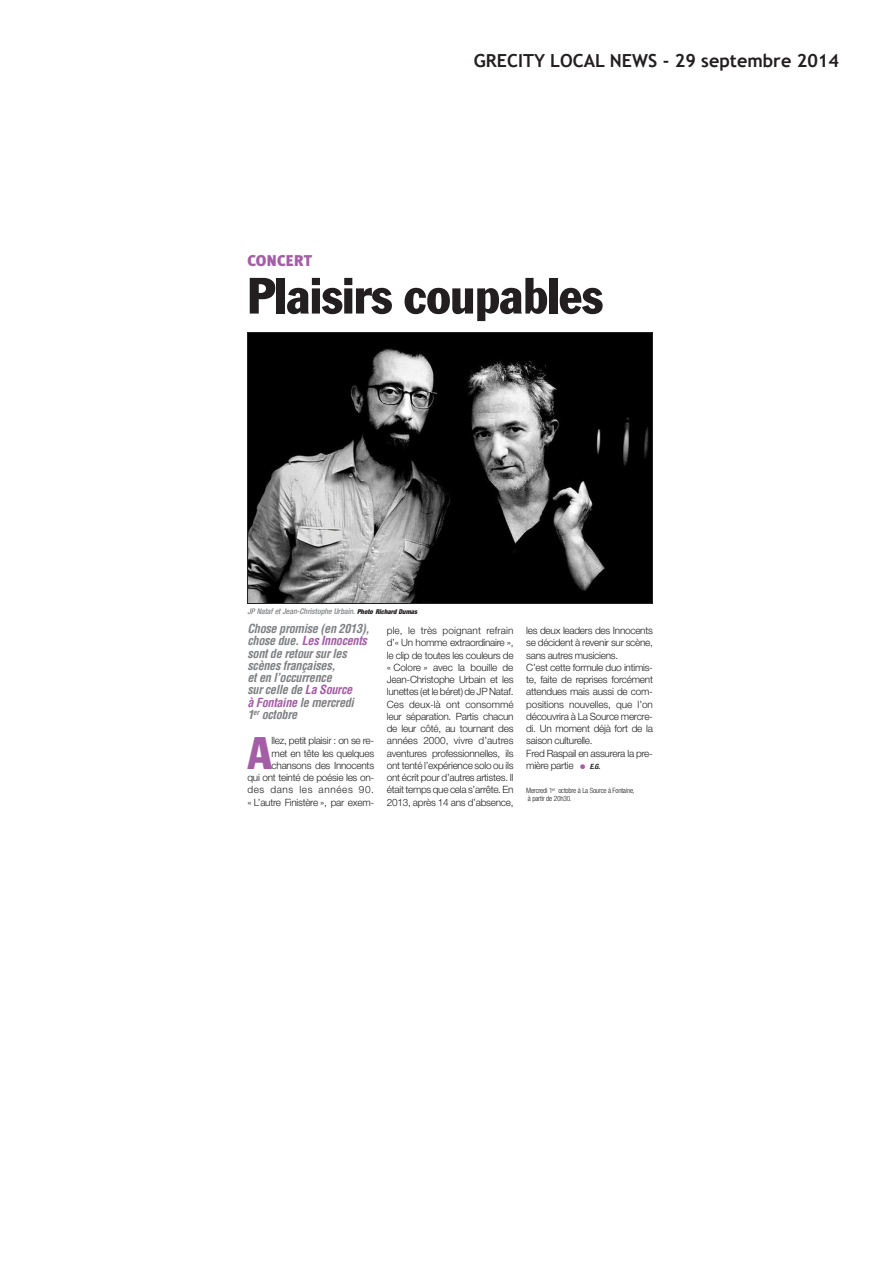
<style>
.page{position:relative;width:893px;height:1263px;background:#fff}
.page>*{position:absolute;margin:0;border:0;box-sizing:border-box;transform-origin:0 0}
.t1{font:condensed 50.1px "ITC Franklin Gothic";letter-spacing:-.01em;color:#231f20}
.t2{font:condensed 44.4px "ITC Franklin Gothic";color:#a45ea6}
.t3{font:700 18px "Trebuchet MS";color:#231f20}
.t4{font:15.6px "Meta Plus Table";color:#a45ea6}
.t5{font:italic 700 condensed 12.3px/12.3px "Helvetica LT Std";letter-spacing:-.025em;color:#808285}
.t6{font:300 10.05px/12.3px "Helvetica Neue LT Std";letter-spacing:-.025em;color:#231f20;text-align:right}
.t7{font:italic 500 condensed 7.8px "Helvetica Neue LT Std";color:#808285}
.t8{font:300 condensed 7.2px/7.8px "Helvetica Neue LT Std";letter-spacing:-.025em;color:#231f20}
.s1{font-weight:900;font-size:6.75px;color:#231f20}
.s2{color:#a45ea6}
.s3{font-family:"Zapf DL";font-weight:400;font-size:6.75px;color:#a45ea6}
.s4{font-weight:700;font-style:italic;font-stretch:condensed;font-size:7.2px}
</style>
<div class="page">
<img style="left:248px;top:333px;width:405px;height:271px">
<hr style="left:247px;top:332px;width:1px;height:272px;background:#231f20">
<hr style="left:653px;top:332px;width:1px;height:272px;background:#231f20">
<hr style="left:247px;top:332px;width:406px;height:1px;background:#231f20">
<hr style="left:247px;top:604px;width:406px;height:1px;background:#231f20">
<p class="t3" style="left:474px;top:50px;width:367px">GRECITY LOCAL NEWS - 29 septembre 2014</p>
<p class="t4" style="left:247px;top:251px;width:66px">CONCERT</p>
<p class="t1" style="left:247px;top:265px;width:357px">Plaisirs coupables</p>
<p class="t7" style="left:247px;top:606px;width:171px">JP Nataf et Jean-Christophe Urbain. <span class="s1">Photo Richard Dumas</span></p>
<p class="t5" style="left:247px;top:623px;width:124px">Chose promise (en 2013), chose due. <span class="s2">Les Innocents </span>sont de retour sur les scènes françaises,<br>et en l’occurrence<br>sur celle de <span class="s2">La Source<br>à Fontaine</span> le mercredi<br>1<sup>er</sup> octobre</p>
<p class="t2" style="left:248px;top:726px;width:25px">A</p>
<p class="t6" style="left:247px;top:734px;width:128px">llez, petit plaisir : on se re-<br>met en tête les quelques chansons des Innocents<br>qui ont teinté de poésie les on&shy;des dans les années 90. « L’autre Finistère », par exem-</p>
<p class="t6" style="left:387px;top:624px;width:128px;text-align:justify">ple, le très poignant refrain d’« Un homme extraordinaire », le clip de toutes les couleurs de « Colore » avec la bouille de Jean-Christophe Urbain et les lunettes (et le béret) de JP Nataf.<br>Ces deux-là ont consommé leur séparation. Partis chacun de leur côté, au tournant des années 2000, vivre d’autres aventures professionnelles, ils ont tenté l’expérience solo ou ils ont écrit pour d’autres artistes. Il était temps que cela s’arrête. En 2013, après 14 ans d’absence,</p>
<p class="t6" style="left:526px;top:624px;width:128px;text-align:left">les deux leaders des Innocents se décident à revenir sur scène, sans autres musiciens.<br>C’est cette formule duo intimis&shy;te, faite de reprises forcément attendues mais aussi de com&shy;positions nouvelles, que l’on découvrira à La Source mercre&shy;di. Un moment déjà fort de la saison culturelle.<br>Fred Raspail en assurera la pre&shy;mière partie <span class="s3">l</span> <span class="s4">E.G.</span></p>
<p class="t8" style="left:526px;top:787px;width:110px">Mercredi 1<sup>er</sup> octobre à La Source à Fontaine, à partir de 20h30.</p>
</div>
